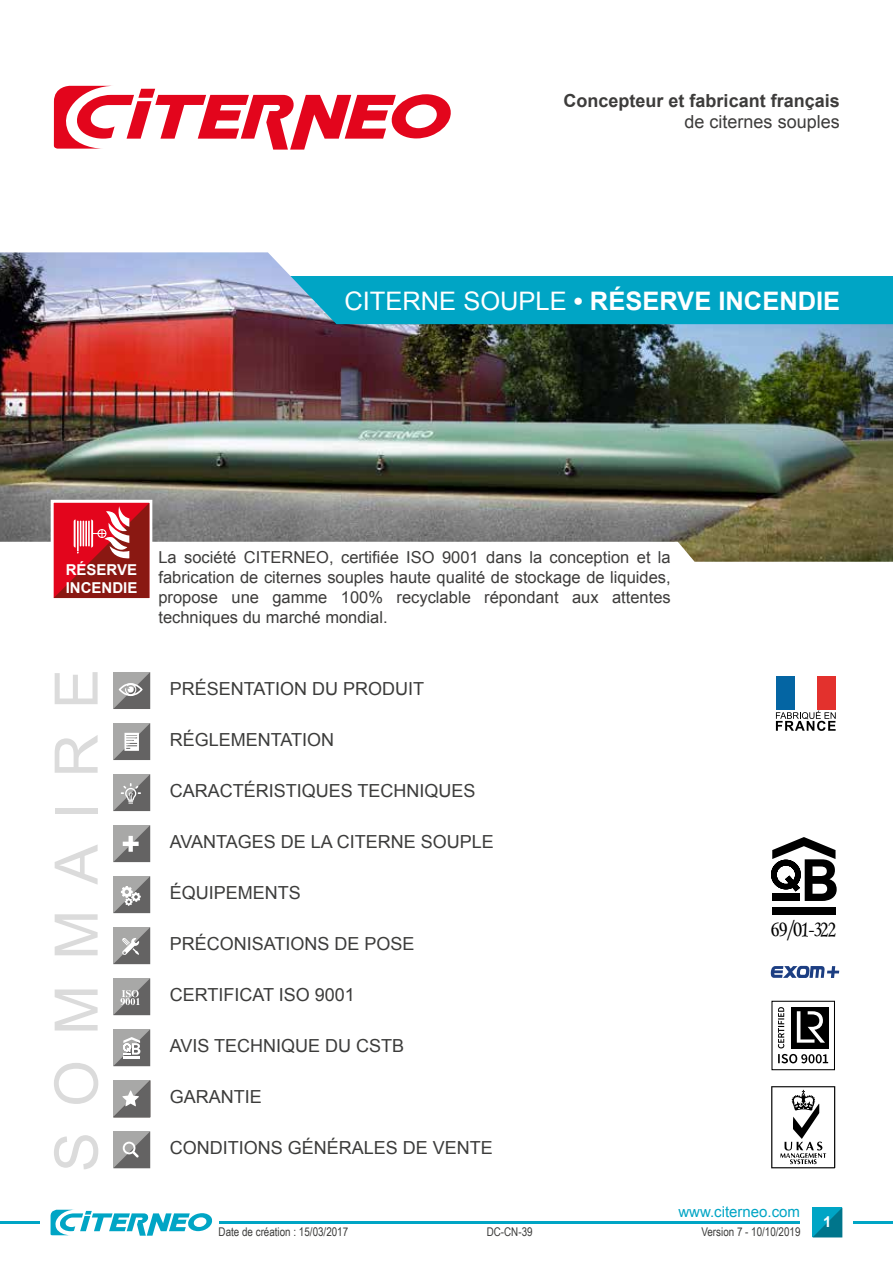
<style>
.page{position:relative;width:893px;height:1263px;background:#fff}
.page>*{position:absolute;margin:0;border:0;box-sizing:border-box;transform-origin:0 0}
.t1{font:60px "Arial";letter-spacing:.42em;color:#dbdbdb}
.t2{font:700 25.5px "Arial";color:#fff}
.t3{font:italic 23.4px "Monotype Corsiva";color:#000;scale:.91 1}
.t4{font:18px "Arial";color:#3c3c3b}
.t5{font:700 18px "Arial";color:#3d3c3b}
.t6{font:18px "Arial";color:#3d3c3b}
.t7{font:16.5px/19.8px "Arial";color:#3d3c3b;text-align:justify}
.t8{font:700 15px/18px "Arial";color:#fff}
.t9{font:15px "Arial";color:#00a5c5}
.t10{font:12px "Arial Narrow";color:#3c3c3b}
.s1{font-weight:400}
</style>
<div class="page">
<hr style="left:0;top:1221px;width:39px;height:3px;background:#00a5c5">
<hr style="left:854px;top:1221px;width:39px;height:3px;background:#00a5c5">
<hr style="left:219px;top:1221px;width:581px;height:3px;background:#00a5c5">
<svg style="left:812px;top:1207px;width:30px;height:30px"></svg>
<svg style="left:51px;top:1210px;width:161px;height:26px"></svg>
<svg style="left:771px;top:1086px;width:64px;height:82px"></svg>
<div style="left:776px;top:676px;width:60px;height:33px;background:#0465a3"></div>
<div style="left:806px;top:676px;width:30px;height:33px;background:#e3312d"></div>
<div style="left:795px;top:676px;width:22px;height:33px;background:#fff"></div>
<svg style="left:776px;top:711px;width:60px;height:20px"></svg>
<img style="left:0;top:252px;width:893px;height:310px">
<svg style="left:54px;top:86px;width:397px;height:64px"></svg>
<svg style="left:49px;top:498px;width:105px;height:101px;background:#c14248"></svg>
<div style="left:771px;top:1001px;width:64px;height:69px;border:1px solid #000"></div>
<svg style="left:778px;top:1007px;width:6px;height:41px"></svg>
<div style="left:791px;top:1007px;width:37px;height:41px;background:#000"></div>
<svg style="left:797px;top:1011px;width:28px;height:32px"></svg>
<svg style="left:778px;top:1054px;width:50px;height:9px"></svg>
<svg style="left:770px;top:966px;width:69px;height:12px"></svg>
<svg style="left:113px;top:672px;width:37px;height:37px"></svg>
<svg style="left:113px;top:774px;width:37px;height:37px"></svg>
<svg style="left:113px;top:825px;width:37px;height:37px"></svg>
<svg style="left:113px;top:876px;width:37px;height:37px"></svg>
<svg style="left:113px;top:927px;width:37px;height:37px"></svg>
<svg style="left:113px;top:978px;width:37px;height:37px"></svg>
<svg style="left:113px;top:1080px;width:37px;height:37px"></svg>
<svg style="left:113px;top:1131px;width:37px;height:37px"></svg>
<svg style="left:113px;top:723px;width:37px;height:37px"></svg>
<svg style="left:113px;top:1029px;width:37px;height:37px"></svg>
<div style="left:772px;top:907px;width:63px;height:8px;background:#000"></div>
<svg style="left:771px;top:837px;width:66px;height:64px"></svg>
<p class="t5" style="left:564px;top:88px;width:278px">Concepteur et fabricant français</p>
<p class="t6" style="left:685px;top:110px;width:157px">de citernes souples</p>
<h2 class="t2" style="left:344px;top:284px;width:497px"><span class="s1">CITERNE SOUPLE</span> • RÉSERVE INCENDIE</h2>
<p class="t8" style="left:66px;top:561px;width:73px">RÉSERVE<br>INCENDIE</p>
<h1 class="t1" style="left:37px;top:1172px;width:505px;rotate:-90deg">SOMMAIRE</h1>
<p class="t7" style="left:158px;top:548px;width:514px">La société CITERNEO, certifiée ISO 9001 dans la conception et la fabrication de citernes souples haute qualité de stockage de liquides, propose une gamme 100% recyclable répondant aux attentes techniques du marché mondial.</p>
<p class="t4" style="left:170px;top:677px;width:256px">PRÉSENTATION DU PRODUIT</p>
<p class="t4" style="left:170px;top:728px;width:166px">RÉGLEMENTATION</p>
<p class="t4" style="left:170px;top:779px;width:307px">CARACTÉRISTIQUES TECHNIQUES</p>
<p class="t4" style="left:170px;top:830px;width:326px">AVANTAGES DE LA CITERNE SOUPLE</p>
<p class="t4" style="left:170px;top:881px;width:133px">ÉQUIPEMENTS</p>
<p class="t4" style="left:170px;top:932px;width:246px">PRÉCONISATIONS DE POSE</p>
<p class="t4" style="left:170px;top:983px;width:187px">CERTIFICAT ISO 9001</p>
<p class="t4" style="left:170px;top:1034px;width:236px">AVIS TECHNIQUE DU CSTB</p>
<p class="t4" style="left:170px;top:1085px;width:94px">GARANTIE</p>
<p class="t4" style="left:170px;top:1136px;width:325px">CONDITIONS GÉNÉRALES DE VENTE</p>
<h3 class="t3" style="left:770px;top:915px;width:80px">69/01-322</h3>
<p class="t9" style="left:678px;top:1202px;width:123px">www.citerneo.com</p>
<p class="t10" style="left:219px;top:1223px;width:131px">Date de création : 15/03/2017</p>
<p class="t10" style="left:487px;top:1223px;width:47px">DC-CN-39</p>
<p class="t10" style="left:701px;top:1223px;width:101px">Version 7 - 10/10/2019</p>
<p class="t8" style="left:823px;top:1213px;width:10px">1</p>
</div>
